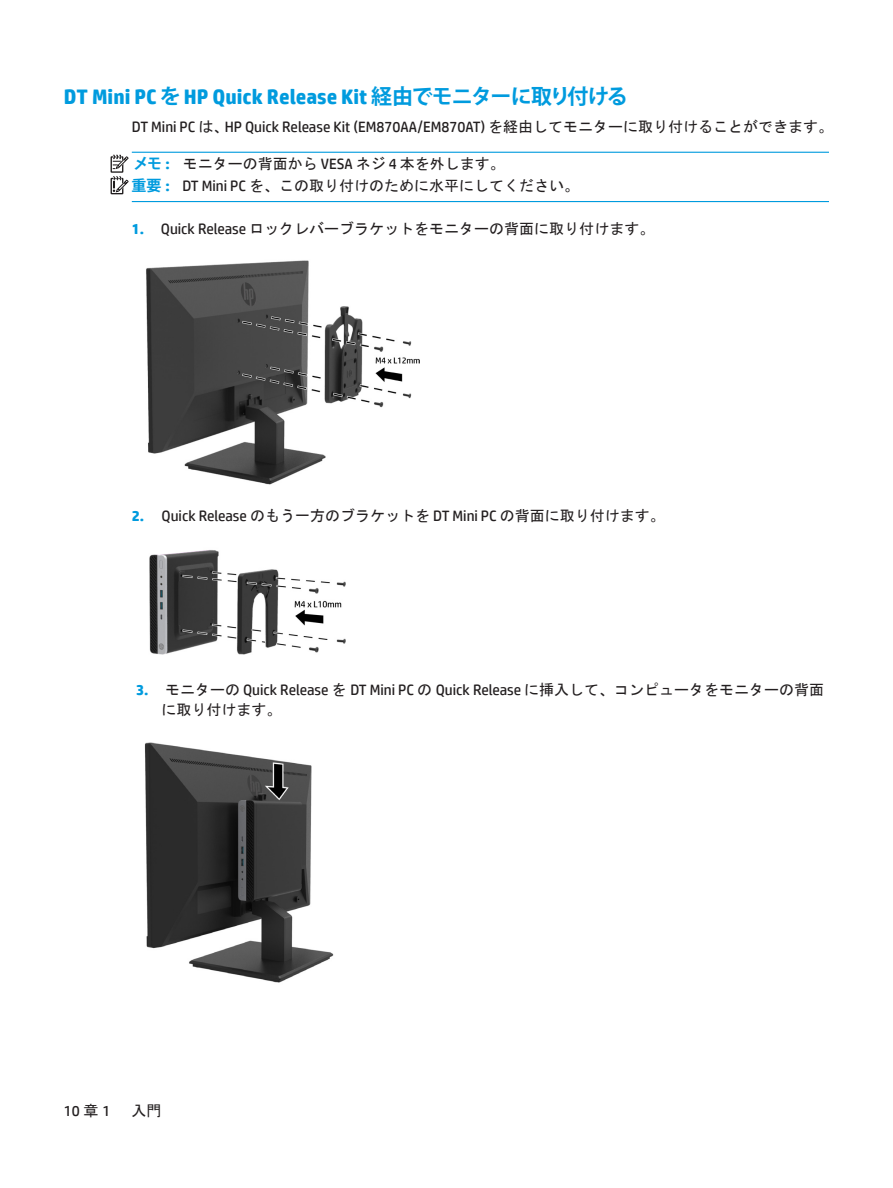
<style>
.page{position:relative;width:893px;height:1188px;background:#fff}
.page>*{position:absolute;margin:0;border:0;box-sizing:border-box;transform-origin:0 0}
.Head_3{font:700 21px "HP Simplified";color:#009bde}
.t1{font:15px/20.1px "MS Gothic";color:#231f20}
.t2{font:15px "HP Simplified";color:#231f20}
.s1{font-family:"Koz Go Pro"}
.s2{font-family:"MS Gothic"}
.s3{font-family:"Koz Go Pro";font-weight:700;color:#009bde}
.s4{font-family:"HP Simplified";font-weight:700;color:#009bde}
.s5{font-family:"HP Simplified"}
</style>
<div class="page">
<hr style="left:132px;top:152px;width:697px;height:1px;background:#009bde">
<div style="left:111px;top:156px;width:12px;height:17px;border:1px solid #211e1e"></div>
<div style="left:111px;top:178px;width:12px;height:16px;border:1px solid #201d1e"></div>
<svg style="left:112px;top:155px;width:17px;height:39px"></svg>
<hr style="left:132px;top:201px;width:697px;height:1px;background:#009bde">
<img style="left:146px;top:260px;width:273px;height:225px">
<img style="left:149px;top:550px;width:196px;height:105px">
<img style="left:144px;top:742px;width:190px;height:241px">
<p class="Head_3" style="left:64px;top:84px;width:565px">DT Mini PC <span class="s1">を</span> HP Quick Release Kit <span class="s1">経由でモニターに取り付ける</span></p>
<p class="t2" style="left:132px;top:118px;width:703px">DT Mini PC <span class="s2">は、</span>HP Quick Release Kit (EM870AA/EM870AT) <span class="s2">を経由してモニターに取り付けることができます。</span></p>
<p class="t1" style="left:134px;top:154px;width:373px"><span class="s3">メモ</span> <span class="s4">:</span> モニターの背面から <span class="s5">VESA</span> ネジ <span class="s5">4</span> 本を外します。</p>
<p class="t1" style="left:132px;top:175px;width:449px"><span class="s3">重要</span> <span class="s4">:</span> <span class="s5">DT Mini PC</span> を、この取り付けのために水平にしてください。</p>
<p class="t1" style="left:132px;top:218px;width:524px"><span class="s4">1.</span> <span class="s5">Quick Release</span> ロックレバーブラケットをモニターの背面に取り付けます。</p>
<p class="t1" style="left:132px;top:505px;width:534px"><span class="s4">2.</span> <span class="s5">Quick Release</span> のもう一方のブラケットを <span class="s5">DT Mini PC</span> の背面に取り付けます。</p>
<p class="t1" style="left:162px;top:679px;width:664px;text-indent:-26px"><span class="s4">3.</span> モニターの <span class="s5">Quick Release</span> を <span class="s5">DT Mini PC</span> の <span class="s5">Quick Release</span> に挿入して、コンピュータをモニターの背面に取り付けます。</p>
<p class="t2" style="left:64px;top:1102px;width:48px">10<span class="s2">章</span>1</p>
<p class="t1" style="left:132px;top:1101px;width:31px">入門</p>
</div>
